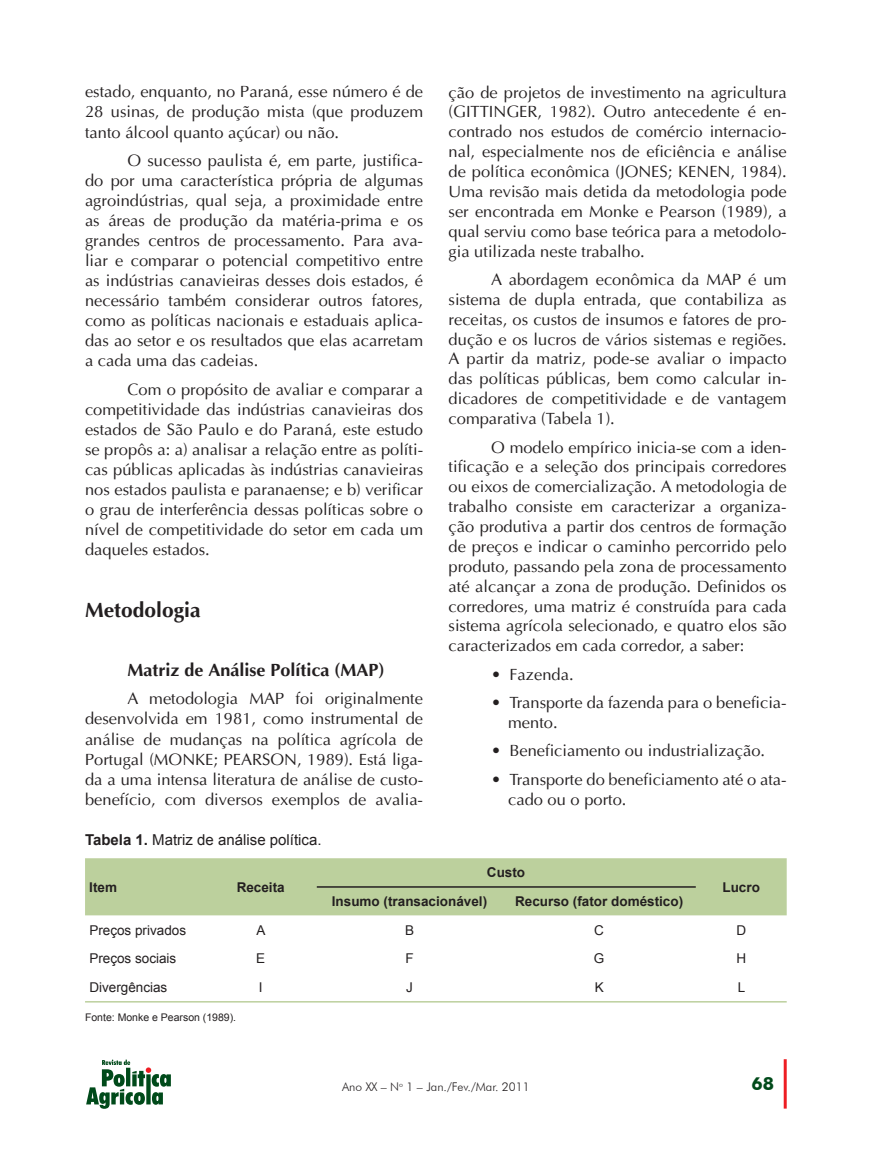
<style>
.page{position:relative;width:893px;height:1149px;background:#fff}
.page>*{position:absolute;margin:0;border:0;box-sizing:border-box;transform-origin:0 0}
.t1{font:700 21px "Ottawa";color:#231f20}
.t2{font:700 18px "Ottawa";color:#231f20}
.t3{font:700 18px "Futura BT";color:#004a1a}
.t4{font:16.5px/19.8px "Ottawa Plain";color:#231f20;text-align:justify}
.t5{font:15px "Arial";color:#231f20}
.t6{font:700 13.5px "Arial";color:#231f20}
.t7{font:13.5px "Arial";color:#231f20}
.t8{font:300 12px "Futura BT";color:#231f20}
.t9{font:10.5px "Arial";color:#231f20}
.s1{font-weight:700}
</style>
<div class="page">
<hr style="left:784px;top:1058px;width:3px;height:50px;background:#ee1d23">
<svg style="left:86px;top:1059px;width:85px;height:49px"></svg>
<div style="left:85px;top:858px;width:702px;height:57px;background:#bcd09d"></div>
<hr style="left:85px;top:1000px;width:702px;height:2px;background:#bcd09d">
<hr style="left:317px;top:885px;width:379px;height:2px;background:#231f20">
<p class="t4" style="left:85px;top:82px;width:340px">estado, enquanto, no Paraná, esse número é de 28 usinas, de produção mista (que produzem tanto álcool quanto açúcar) ou não.</p>
<p class="t4" style="left:85px;top:150px;width:340px;text-indent:43px">O sucesso paulista é, em parte, justifica&shy;do por uma característica própria de algumas agroindústrias, qual seja, a proximidade entre as áreas de produção da matéria-prima e os grandes centros de processamento. Para ava&shy;liar e comparar o potencial competitivo entre as indústrias canavieiras desses dois estados, é necessário também considerar outros fatores, como as políticas nacionais e estaduais aplica&shy;das ao setor e os resultados que elas acarretam a cada uma das cadeias.</p>
<p class="t4" style="left:85px;top:379px;width:340px;text-indent:43px">Com o propósito de avaliar e comparar a competitividade das indústrias canavieiras dos estados de São Paulo e do Paraná, este estudo se propôs a: a) analisar a relação entre as políti&shy;cas públicas aplicadas às indústrias canavieiras nos estados paulista e paranaense; e b) verificar o grau de interferência dessas políticas sobre o nível de competitividade do setor em cada um daqueles estados.</p>
<p class="t1" style="left:85px;top:596px;width:117px">Metodologia</p>
<p class="t2" style="left:128px;top:658px;width:258px">Matriz de Análise Política (MAP)</p>
<p class="t4" style="left:85px;top:688px;width:340px;text-indent:43px">A metodologia MAP foi originalmente desenvolvida em 1981, como instrumental de análise de mudanças na política agrícola de Portugal (MONKE; PEARSON, 1989). Está liga&shy;da a uma intensa literatura de análise de custo&shy;benefício, com diversos exemplos de avalia-</p>
<p class="t5" style="left:85px;top:829px;width:238px"><span class="s1">Tabela 1.</span> Matriz de análise política.</p>
<p class="t6" style="left:89px;top:877px;width:29px">Item</p>
<p class="t6" style="left:237px;top:877px;width:50px">Receita</p>
<p class="t4" style="left:449px;top:82px;width:340px">ção de projetos de investimento na agricultura (GITTINGER, 1982). Outro antecedente é en&shy;contrado nos estudos de comércio internacio&shy;nal, especialmente nos de eficiência e análise de política econômica (JONES; KENEN, 1984).<br>Uma revisão mais detida da metodologia pode ser encontrada em Monke e Pearson (1989), a qual serviu como base teórica para a metodolo&shy;gia utilizada neste trabalho.</p>
<p class="t4" style="left:449px;top:269px;width:340px;text-indent:43px">A abordagem econômica da MAP é um sistema de dupla entrada, que contabiliza as receitas, os custos de insumos e fatores de pro&shy;dução e os lucros de vários sistemas e regiões.<br>A partir da matriz, pode-se avaliar o impacto das políticas públicas, bem como calcular in&shy;dicadores de competitividade e de vantagem comparativa (Tabela 1).</p>
<p class="t4" style="left:449px;top:437px;width:340px;text-indent:43px">O modelo empírico inicia-se com a iden&shy;tificação e a seleção dos principais corredores ou eixos de comercialização. A metodologia de trabalho consiste em caracterizar a organiza&shy;ção produtiva a partir dos centros de formação de preços e indicar o caminho percorrido pelo produto, passando pela zona de processamento até alcançar a zona de produção. Definidos os corredores, uma matriz é construída para cada sistema agrícola selecionado, e quatro elos são caracterizados em cada corredor, a saber:</p>
<p class="t4" style="left:491px;top:664px;width:84px">• Fazenda.</p>
<p class="t4" style="left:508px;top:692px;width:280px;text-indent:-17px">• Transporte da fazenda para o beneficia&shy;mento.</p>
<p class="t4" style="left:491px;top:740px;width:275px">• Beneficiamento ou industrialização.</p>
<p class="t4" style="left:508px;top:769px;width:280px;text-indent:-17px">• Transporte do beneficiamento até o ata&shy;cado ou o porto.</p>
<p class="t6" style="left:487px;top:863px;width:40px">Custo</p>
<p class="t6" style="left:722px;top:877px;width:39px">Lucro</p>
<p class="t6" style="left:332px;top:892px;width:157px">Insumo (transacionável)</p>
<p class="t6" style="left:515px;top:892px;width:170px">Recurso (fator doméstico)</p>
<p class="t7" style="left:89px;top:920px;width:98px">Preços privados</p>
<p class="t7" style="left:257px;top:920px;width:11px">A</p>
<p class="t7" style="left:405px;top:920px;width:11px">B</p>
<p class="t7" style="left:594px;top:920px;width:11px">C</p>
<p class="t7" style="left:736px;top:920px;width:11px">D</p>
<p class="t7" style="left:89px;top:949px;width:89px">Preços sociais</p>
<p class="t7" style="left:256px;top:949px;width:11px">E</p>
<p class="t7" style="left:405px;top:949px;width:10px">F</p>
<p class="t7" style="left:594px;top:949px;width:12px">G</p>
<p class="t7" style="left:736px;top:949px;width:11px">H</p>
<p class="t7" style="left:89px;top:977px;width:80px">Divergências</p>
<p class="t7" style="left:259px;top:977px;width:5px">I</p>
<p class="t7" style="left:406px;top:977px;width:8px">J</p>
<p class="t7" style="left:595px;top:977px;width:11px">K</p>
<p class="t7" style="left:738px;top:977px;width:9px">L</p>
<p class="t9" style="left:85px;top:1010px;width:153px">Fonte: Monke e Pearson (1989).</p>
<p class="t8" style="left:342px;top:1079px;width:189px">Ano XX – N<sup>o</sup> 1 – Jan./Fev./Mar. 2011</p>
<p class="t3" style="left:751px;top:1072px;width:24px">68</p>
</div>
